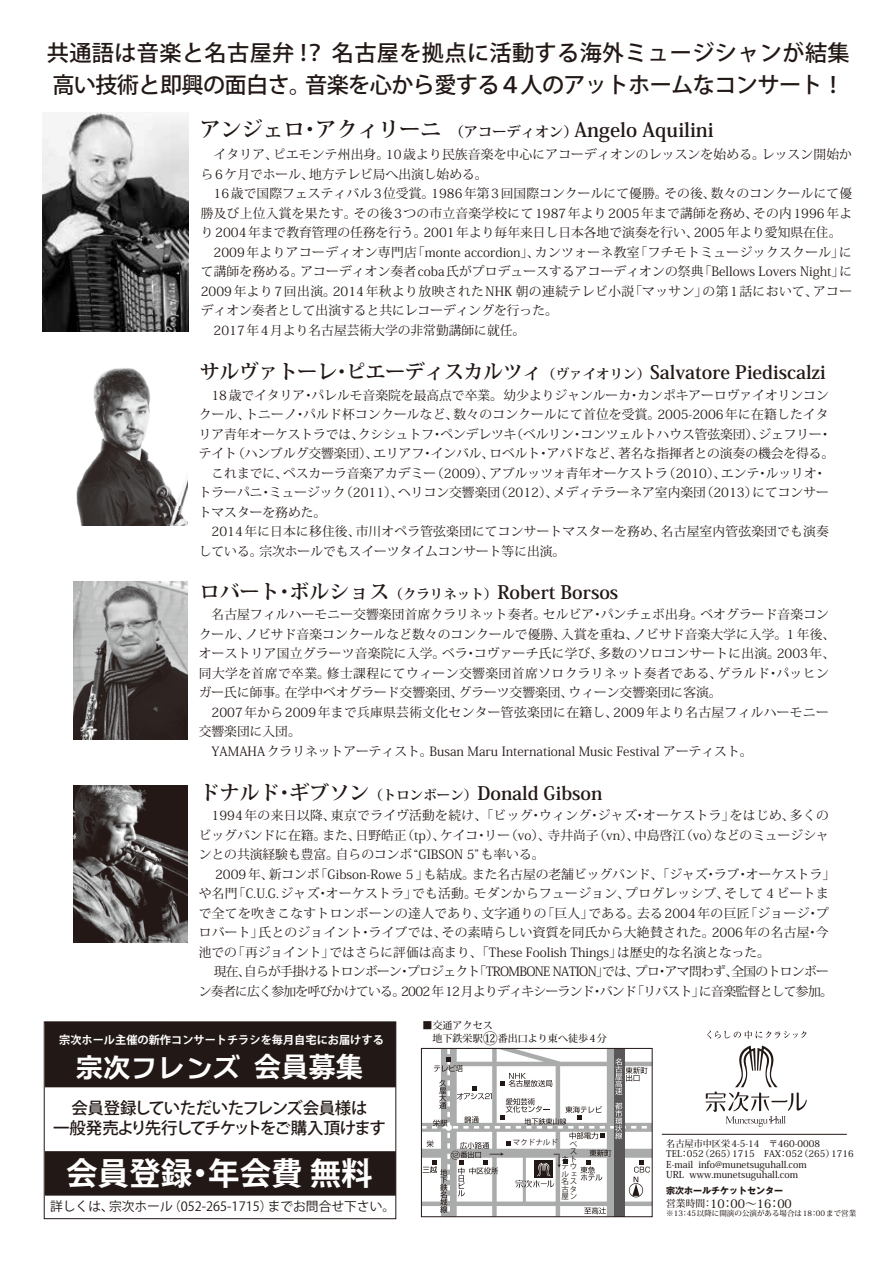
<style>
.page{position:relative;width:893px;height:1263px;background:#fff}
.page>*{position:absolute;margin:0;border:0;box-sizing:border-box;transform-origin:0 0}
.t1{font:700 31.5px "Koz Go Pro";color:#fff}
.t2{font:27.3px "Universal Line DSP E";color:#fff}
.t3{font:500 22.2px/31.5px "Koz Go Pro";letter-spacing:-.03em;color:#221815}
.t4{font:700 19.5px "Koz Min Pro";color:#221815}
.t5{font:700 18.6px "Koz Min Pro";color:#221815}
.t6{font:500 16.35px/20px "Koz Go Pro";letter-spacing:-.07em;color:#221815;text-align:center}
.t7{font:12.75px/19.5px "Koz Min Pro";color:#221815}
.t8{font:12.75px "Koz Go Pro";color:#221815}
.t9{font:500 11.7px "Koz Min Pro";color:#221815}
.t10{font:700 11.25px "Koz Go Pro";color:#fff}
.t11{font:500 10.05px/13px "Koz Min Pro";color:#221815}
.t12{font:500 9.45px/10.2px "Koz Min Pro";color:#221815}
.t13{font:500 9.15px/10.2px "Koz Min Pro";color:#221815}
.t14{font:700 9px "Gothic MB101 Pro";color:#221815}
.t15{font:500 7.5px "Koz Min Pro";color:#221815}
.t16{font:7.5px/7.5px "Koz Go Pro";color:#221815;text-align:right}
.s1{font-size:21px}
.s2{font-size:14.25px}
.s3{font-size:19.95px}
.s4{font-size:13.5px}
.s5{font-family:"Koz Go Pro";font-weight:700}
.s6{font-size:15px}
.s7{font-size:9.75px}
</style>
<div class="page">
<svg style="left:423px;top:1050px;width:228px;height:165px"></svg>
<div style="left:45px;top:1151px;width:351px;height:45px;background:#221815"></div>
<svg style="left:707px;top:1030px;width:100px;height:9px"></svg>
<svg style="left:706px;top:1045px;width:101px;height:82px"></svg>
<div style="left:45px;top:1022px;width:351px;height:65px;background:#221815"></div>
<img style="left:43px;top:112px;width:146px;height:220px">
<img style="left:76px;top:368px;width:112px;height:158px">
<img style="left:74px;top:582px;width:114px;height:157px">
<img style="left:74px;top:785px;width:114px;height:158px">
<hr style="left:662px;top:1134px;width:185px;height:1px;background:#221815">
<div style="left:421px;top:1048px;width:232px;height:169px;border:1px solid #221815"></div>
<div style="left:44px;top:1021px;width:352px;height:198px;border:1px solid #221815"></div>
<h3 class="t3" style="left:47px;top:38px;width:804px">共通語は音楽と名古屋弁！？ 名古屋を拠点に活動する海外ミュージシャンが結集高い技術と即興の面白さ。音楽を心から愛する４人のアットホームなコンサート！</h3>
<h3 class="t4" style="left:200px;top:116px;width:515px"><span class="s1">アンジェロ・アクィリーニ</span><span class="s2">（アコーディオン）</span>Angelo Aquilini</h3>
<p class="t7" style="left:201px;top:145px;width:653px">　イタリア、ピエモンテ州出身。10歳より民族音楽を中心にアコーディオンのレッスンを始める。レッスン開始から6ケ月でホール、地方テレビ局へ出演し始める。<br>　16歳で国際フェスティバル3位受賞。1986年第3回国際コンクールにて優勝。その後、数々のコンクールにて優勝及び上位入賞を果たす。その後3つの市立音楽学校にて1987年より2005年まで講師を務め、その内1996年より2004年まで教育管理の任務を行う。2001年より毎年来日し日本各地で演奏を行い、2005年より愛知県在住。　2009年よりアコーディオン専門店「monte accordion」、カンツォーネ教室「フチモトミュージックスクール」にて講師を務める。アコーディオン奏者coba氏がプロデュースするアコーディオンの祭典「Bellows Lovers Night」に2009年より7回出演。2014年秋より放映されたNHK 朝の連続テレビ小説「マッサン」の第1話において、アコーディオン奏者として出演すると共にレコーディングを行った。<br>　2017年4月より名古屋芸術大学の非常勤講師に就任。</p>
<h3 class="t5" style="left:200px;top:358px;width:627px"><span class="s3">サルヴァトーレ・ピエーディスカルツィ</span><span class="s4">（ヴァイオリン）</span>Salvatore Piediscalzi</h3>
<p class="t7" style="left:199px;top:385px;width:637px">　18歳でイタリア・パレルモ音楽院を最高点で卒業。幼少よりジャンルーカ・カンポキアーロヴァイオリンコンクール、トニーノ・パルド杯コンクールなど、数々のコンクールにて首位を受賞。2005-2006年に在籍したイタリア青年オーケストラでは、クシシュトフ・ペンデレツキ（ベルリン・コンツェルトハウス管弦楽団）、ジェフリー・テイト（ハンブルグ交響楽団）、エリアフ・インバル、ロベルト・アバドなど、著名な指揮者との演奏の機会を得る。　これまでに、ペスカーラ音楽アカデミー（2009）、アブルッツォ青年オーケストラ（2010）、エンテ・ルッリオ・トラーパニ・ミュージック（2011）、ヘリコン交響楽団（2012）、メディテラーネア室内楽団（2013）にてコンサートマスターを務めた。<br>　2014年に日本に移住後、市川オペラ管弦楽団にてコンサートマスターを務め、名古屋室内管弦楽団でも演奏している。宗次ホールでもスイーツタイムコンサート等に出演。</p>
<h3 class="t5" style="left:200px;top:579px;width:420px"><span class="s3">ロバート・ボルショス</span><span class="s4">（クラリネット）</span>Robert Borsos</h3>
<p class="t7" style="left:199px;top:604px;width:638px">　名古屋フィルハーモニー交響楽団首席クラリネット奏者。セルビア・パンチェボ出身。ベオグラード音楽コンクール、ノビサド音楽コンクールなど数々のコンクールで優勝、入賞を重ね、ノビサド音楽大学に入学。１年後、オーストリア国立グラーツ音楽院に入学。ベラ・コヴァーチ氏に学び、多数のソロコンサートに出演。2003年、同大学を首席で卒業。修士課程にてウィーン交響楽団首席ソロクラリネット奏者である、ゲラルド・パッヒンガー氏に師事。在学中ベオグラード交響楽団、グラーツ交響楽団、ウィーン交響楽団に客演。<br>　2007年から2009年まで兵庫県芸術文化センター管弦楽団に在籍し、2009年より名古屋フィルハーモニー交響楽団に入団。<br>　YAMAHAクラリネットアーティスト。Busan Maru International Music Festival アーティスト。</p>
<h3 class="t5" style="left:200px;top:780px;width:404px"><span class="s3">ドナルド・ギブソン</span><span class="s4">（トロンボーン）</span>Donald Gibson</h3>
<p class="t7" style="left:199px;top:805px;width:638px">　1994年の来日以降、東京でライヴ活動を続け、「ビッグ・ウィング・ジャズ・オーケストラ」をはじめ、多くのビッグバンドに在籍。また、日野皓正（tp）、ケイコ・リー（vo）、寺井尚子（vn）、中島啓江（vo）などのミュージシャンとの共演経験も豊富。自らのコンボ“GIBSON 5”も率いる。<br>　2009年、新コンボ「Gibson-Rowe５」も結成。また名古屋の老舗ビッグバンド、「ジャズ・ラブ・オーケストラ」や名門「C.U.G.ジャズ・オーケストラ」でも活動。モダンからフュージョン、プログレッシブ、そして４ビートまで全てを吹きこなすトロンボーンの達人であり、文字通りの「巨人」である。去る2004年の巨匠「ジョージ・プロバート」氏とのジョイント・ライブでは、その素晴らしい資質を同氏から大絶賛された。2006年の名古屋・今池での「再ジョイント」ではさらに評価は高まり、「These Foolish Things」は歴史的な名演となった。<br>　現在、自らが手掛けるトロンボーン・プロジェクト「TROMBONE NATION」では、プロ・アマ問わず、全国のトロンボーン奏者に広く参加を呼びかけている。2002年12月よりディキシーランド・バンド「リバスト」に音楽監督として参加。</p>
<p class="t10" style="left:59px;top:1032px;width:326px">宗次ホール主催の新作コンサートチラシを毎月自宅にお届けする</p>
<h2 class="t2" style="left:76px;top:1054px;width:289px">宗次フレンズ <span class="s5">会員募集</span></h2>
<p class="t6" style="left:53px;top:1099px;width:334px">会員登録していただいたフレンズ会員様は<br>一般発売より先行してチケットをご購入頂けます</p>
<h1 class="t1" style="left:66px;top:1153px;width:308px">会員登録・年会費 無料</h1>
<p class="t8" style="left:50px;top:1198px;width:347px">詳しくは、宗次ホール（052-265-1715）までお問合せ下さい。</p>
<p class="t11" style="left:422px;top:1019px;width:186px">■交通アクセス<br>　地下鉄栄駅<span class="s6">⑫</span>番出口より東へ徒歩4分</p>
<p class="t16" style="left:513px;top:1139px;width:46px">マクドナルド</p>
<p class="t16" style="left:562px;top:1140px;width:17px">ベスホトテウルェ名ス古タ屋ン</p>
<p class="t13" style="left:666px;top:1138px;width:189px">名古屋市中区栄4-5-14　〒460-0008<br>TEL：052（265）1715　FAX：052（265）1716</p>
<p class="t12" style="left:666px;top:1159px;width:142px">E-mail info@munetsuguhall.com<br>URL www.munetsuguhall.com</p>
<p class="t9" style="left:666px;top:1195px;width:127px"><span class="s7">営業時間：</span>10：00～16：00</p>
<p class="t15" style="left:666px;top:1208px;width:191px">※13：45以降に開演の公演がある場合は18：00まで営業</p>
<p class="t14" style="left:666px;top:1183px;width:119px">宗次ホールチケットセンター</p>
</div>
